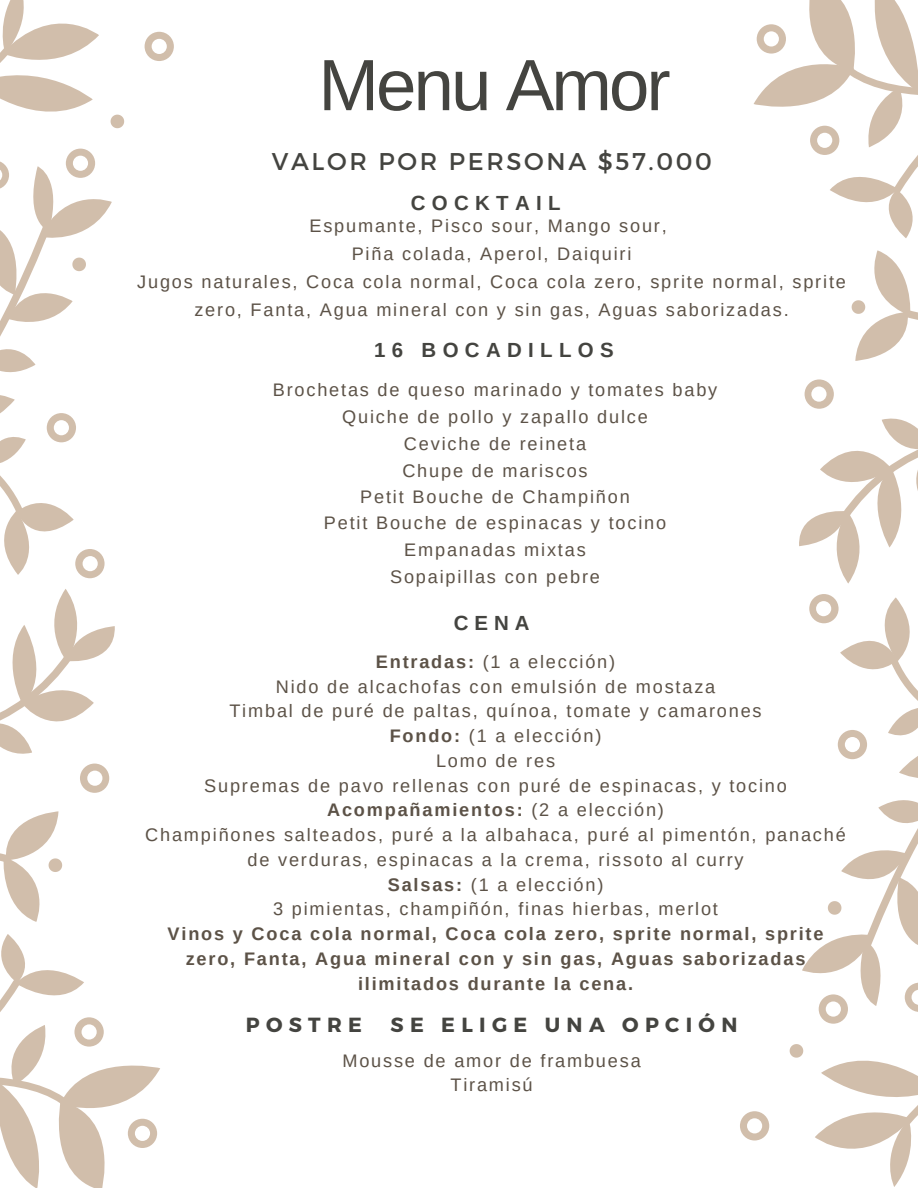
<style>
.page{position:relative;width:918px;height:1188px;background:#fff}
.page>*{position:absolute;margin:0;border:0;box-sizing:border-box;transform-origin:0 0}
.t1{font:72.6px "Arimo";letter-spacing:-.04em;color:#444440}
.t2{font:24.15px "Montserrat";letter-spacing:.11em;color:#444440}
.t3{font:700 20.4px "Arimo";letter-spacing:.31em;color:#444440}
.t4{font:700 20.4px "Montserrat";letter-spacing:.31em;color:#444440}
.t5{font:18.15px/28.2px "Arimo";letter-spacing:.1em;color:#5c5247;text-align:center}
.t6{font:700 18.15px/24.8px "Arimo";letter-spacing:.1em;color:#5c5247;text-align:center}
.s1{font-weight:700}
.s2{font-weight:400}
</style>
<div class="page">
<svg style="left:0;top:0;width:99px;height:112px"></svg>
<svg style="left:0;top:811px;width:160px;height:377px"></svg>
<svg style="left:111px;top:115px;width:13px;height:13px"></svg>
<svg style="left:0;top:589px;width:115px;height:204px"></svg>
<svg style="left:145px;top:32px;width:29px;height:29px"></svg>
<svg style="left:0;top:149px;width:112px;height:429px"></svg>
<svg style="left:815px;top:1060px;width:103px;height:127px"></svg>
<svg style="left:754px;top:0;width:164px;height:361px"></svg>
<svg style="left:790px;top:1044px;width:13px;height:14px"></svg>
<svg style="left:799px;top:379px;width:119px;height:205px"></svg>
<svg style="left:740px;top:1111px;width:29px;height:30px"></svg>
<svg style="left:802px;top:594px;width:116px;height:430px"></svg>
<p class="t1" style="left:318px;top:44px;width:354px">Menu Amor</p>
<p class="t2" style="left:272px;top:145px;width:442px">VALOR POR PERSONA $57.000</p>
<p class="t3" style="left:411px;top:192px;width:151px">COCKTAIL</p>
<p class="t5" style="left:309px;top:212px;width:359px">Espumante, Pisco sour, Mango sour,</p>
<p class="t5" style="left:352px;top:240px;width:281px">Piña colada, Aperol, Daiquiri</p>
<p class="t5" style="left:137px;top:268px;width:710px">Jugos naturales, Coca cola normal, Coca cola zero, sprite normal, sprite zero, Fanta, Agua mineral con y sin gas, Aguas saborizadas.</p>
<p class="t3" style="left:374px;top:338px;width:241px">16 BOCADILLOS</p>
<p class="t5" style="left:273px;top:375px;width:446px">Brochetas de queso marinado y tomates baby</p>
<p class="t5" style="left:342px;top:402px;width:307px">Quiche de pollo y zapallo dulce</p>
<p class="t5" style="left:404px;top:429px;width:184px">Ceviche de reineta</p>
<p class="t5" style="left:402px;top:456px;width:187px">Chupe de mariscos</p>
<p class="t5" style="left:360px;top:482px;width:271px">Petit Bouche de Champiñon</p>
<p class="t5" style="left:324px;top:508px;width:344px">Petit Bouche de espinacas y tocino</p>
<p class="t5" style="left:404px;top:535px;width:183px">Empanadas mixtas</p>
<p class="t5" style="left:390px;top:562px;width:211px">Sopaipillas con pebre</p>
<p class="t3" style="left:454px;top:611px;width:77px">CENA</p>
<p class="t5" style="left:376px;top:648px;width:241px"><span class="s1">Entradas:</span> (1 a elección)</p>
<p class="t5" style="left:276px;top:672px;width:441px">Nido de alcachofas con emulsión de mostaza</p>
<p class="t5" style="left:229px;top:697px;width:534px">Timbal de puré de paltas, quínoa, tomate y camarones</p>
<p class="t5" style="left:390px;top:722px;width:213px"><span class="s1">Fondo:</span> (1 a elección)</p>
<p class="t5" style="left:436px;top:747px;width:121px">Lomo de res</p>
<p class="t5" style="left:204px;top:771px;width:584px">Supremas de pavo rellenas con puré de espinacas, y tocino</p>
<p class="t6" style="left:327px;top:798px;width:338px">Acompañamientos: <span class="s2">(2 a elección)</span></p>
<p class="t5" style="left:145px;top:823px;width:702px;line-height:24.8px">Champiñones salteados, puré a la albahaca, puré al pimentón, panaché de verduras, espinacas a la crema, rissoto al curry</p>
<p class="t5" style="left:388px;top:870px;width:217px"><span class="s1">Salsas:</span> (1 a elección)</p>
<p class="t5" style="left:273px;top:895px;width:446px">3 pimientas, champiñón, finas hierbas, merlot</p>
<p class="t6" style="left:168px;top:922px;width:658px">Vinos y Coca cola normal, Coca cola zero, sprite normal, sprite zero, Fanta, Agua mineral con y sin gas, Aguas saborizadas ilimitados durante la cena.</p>
<p class="t4" style="left:246px;top:1011px;width:118px">POSTRE</p>
<p class="t4" style="left:391px;top:1011px;width:348px">SE ELIGE UNA OPCIÓN</p>
<p class="t5" style="left:342px;top:1046px;width:300px">Mousse de amor de frambuesa</p>
<p class="t5" style="left:450px;top:1071px;width:84px">Tiramisú</p>
</div>
